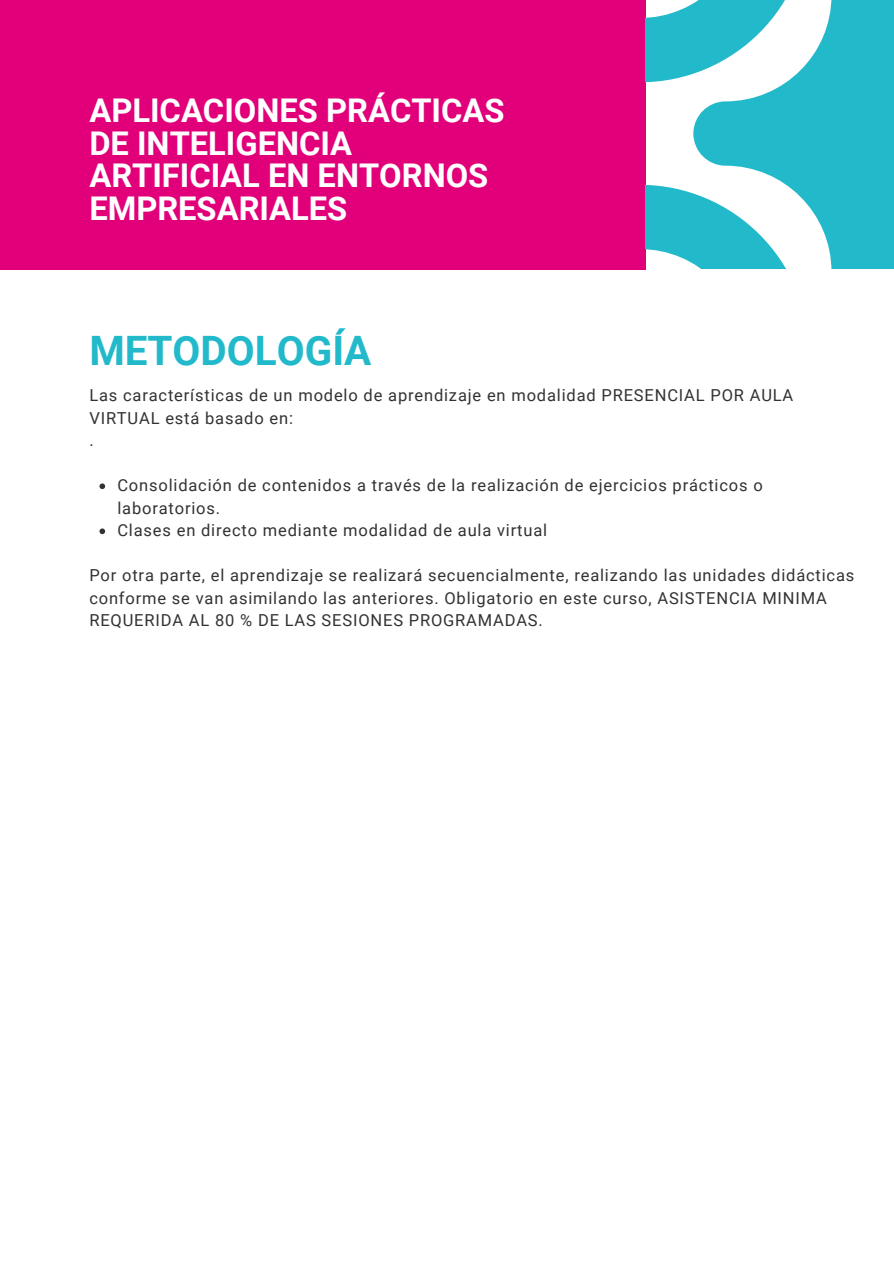
<style>
.page{position:relative;width:894px;height:1264px;background:#fff}
.page>*{position:absolute;margin:0;border:0;box-sizing:border-box;transform-origin:0 0}
.t1{font:700 40.5px "Roboto";color:#22bacb}
.t2{font:700 32.7px/32.7px "Roboto";color:#fff}
.t3{font:16.5px/22.5px "Roboto";letter-spacing:.05em;color:#323232}
</style>
<div class="page">
<div style="left:0;top:0;width:645px;height:269px;background:#e2007a"></div>
<svg style="left:645px;top:0;width:248px;height:269px;fill:#22bacb"></svg>
<svg style="left:99px;top:483px;width:6px;height:6px"></svg>
<svg style="left:99px;top:528px;width:6px;height:6px"></svg>
<h2 class="t2" style="left:89px;top:94px;width:416px">APLICACIONES PRÁCTICAS<br>DE INTELIGENCIA<br>ARTIFICIAL EN ENTORNOS<br>EMPRESARIALES</h2>
<p class="t1" style="left:89px;top:327px;width:283px">METODOLOGÍA</p>
<h1 class="t3" style="left:89px;top:384px;width:705px">Las características de un modelo de aprendizaje en modalidad PRESENCIAL POR AULA<br>VIRTUAL está basado en:</h1>
<p class="t3" style="left:89px;top:429px;width:6px">.</p>
<p class="t3" style="left:117px;top:474px;width:646px">Consolidación de contenidos a través de la realización de ejercicios prácticos o laboratorios.</p>
<p class="t3" style="left:117px;top:519px;width:431px">Clases en directo mediante modalidad de aula virtual</p>
<p class="t3" style="left:89px;top:564px;width:766px">Por otra parte, el aprendizaje se realizará secuencialmente, realizando las unidades didácticas conforme se van asimilando las anteriores. Obligatorio en este curso, ASISTENCIA MINIMA<br>REQUERIDA AL 80 % DE LAS SESIONES PROGRAMADAS.</p>
</div>
